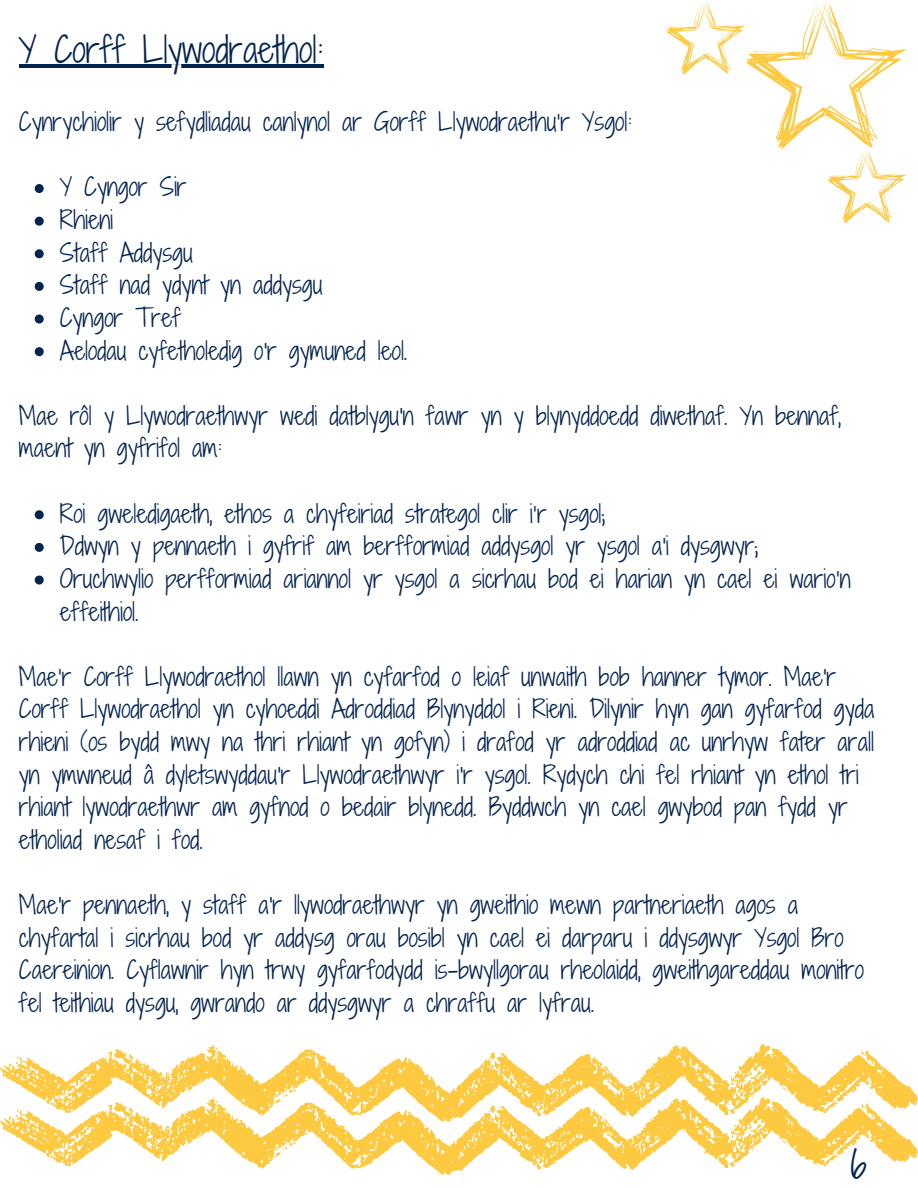
<style>
.page{position:relative;width:918px;height:1188px;background:#fff}
.page>*{position:absolute;margin:0;border:0;box-sizing:border-box;transform-origin:0 0}
.t1{font:37.5px "Shadows Into Light Two";color:#042450}
.t2{font:34.8px "Shadows Into Light Two";color:#042450}
.t3{font:24px/32.7px "Shadows Into Light Two";color:#042450}
</style>
<div class="page">
<hr style="left:19px;top:65px;width:304px;height:3px;background:#042450">
<svg style="left:35px;top:184px;width:9px;height:9px"></svg>
<svg style="left:35px;top:217px;width:9px;height:9px"></svg>
<svg style="left:35px;top:249px;width:9px;height:9px"></svg>
<svg style="left:35px;top:282px;width:9px;height:9px"></svg>
<svg style="left:35px;top:315px;width:9px;height:9px"></svg>
<svg style="left:35px;top:347px;width:9px;height:9px"></svg>
<svg style="left:35px;top:510px;width:9px;height:9px"></svg>
<svg style="left:35px;top:543px;width:9px;height:9px"></svg>
<svg style="left:35px;top:576px;width:9px;height:9px"></svg>
<svg style="left:0;top:1044px;width:917px;height:53px"></svg>
<svg style="left:147px;top:1063px;width:3px;height:5px"></svg>
<svg style="left:782px;top:1086px;width:4px;height:5px"></svg>
<svg style="left:206px;top:1044px;width:12px;height:15px"></svg>
<svg style="left:16px;top:1057px;width:3px;height:7px"></svg>
<svg style="left:588px;top:1055px;width:3px;height:4px"></svg>
<svg style="left:861px;top:1051px;width:5px;height:5px"></svg>
<svg style="left:274px;top:1090px;width:19px;height:7px"></svg>
<svg style="left:488px;top:1052px;width:8px;height:8px"></svg>
<svg style="left:747px;top:1071px;width:15px;height:7px"></svg>
<svg style="left:156px;top:1087px;width:3px;height:4px"></svg>
<svg style="left:666px;top:0;width:241px;height:224px"></svg>
<svg style="left:0;top:1097px;width:918px;height:78px"></svg>
<svg style="left:537px;top:1163px;width:4px;height:6px"></svg>
<svg style="left:147px;top:1116px;width:3px;height:5px"></svg>
<svg style="left:50px;top:1154px;width:3px;height:5px"></svg>
<svg style="left:782px;top:1139px;width:4px;height:5px"></svg>
<svg style="left:206px;top:1098px;width:12px;height:14px"></svg>
<svg style="left:16px;top:1110px;width:3px;height:7px"></svg>
<svg style="left:588px;top:1108px;width:3px;height:4px"></svg>
<svg style="left:861px;top:1104px;width:5px;height:5px"></svg>
<svg style="left:274px;top:1143px;width:19px;height:14px"></svg>
<svg style="left:729px;top:1156px;width:6px;height:11px"></svg>
<svg style="left:488px;top:1105px;width:8px;height:8px"></svg>
<svg style="left:747px;top:1124px;width:15px;height:7px"></svg>
<p class="t2" style="left:19px;top:24px;width:306px">Y Corff Llywodraethol:</p>
<p class="t3" style="left:19px;top:105px;width:615px">Cynrychiolir y sefydliadau canlynol ar Gorff Llywodraethu’r Ysgol:</p>
<h1 class="t3" style="left:60px;top:171px;width:128px">Y Cyngor Sir</h1>
<p class="t3" style="left:60px;top:203px;width:55px">Rhieni</p>
<p class="t3" style="left:60px;top:236px;width:134px">Staff Addysgu</p>
<p class="t3" style="left:60px;top:269px;width:264px">Staff nad ydynt yn addysgu</p>
<p class="t3" style="left:60px;top:301px;width:122px">Cyngor Tref</p>
<p class="t3" style="left:60px;top:334px;width:349px">Aelodau cyfetholedig o'r gymuned leol.</p>
<p class="t3" style="left:19px;top:399px;width:824px">Mae rôl y Llywodraethwyr wedi datblygu'n fawr yn y blynyddoedd diwethaf. Yn bennaf, maent yn gyfrifol am:</p>
<p class="t3" style="left:60px;top:497px;width:547px">Roi gweledigaeth, ethos a chyfeiriad strategol clir i’r ysgol;</p>
<p class="t3" style="left:60px;top:530px;width:700px">Ddwyn y pennaeth i gyfrif am berfformiad addysgol yr ysgol a'i dysgwyr;</p>
<p class="t3" style="left:60px;top:562px;width:793px">Oruchwylio perfformiad ariannol yr ysgol a sicrhau bod ei harian yn cael ei wario’n effeithiol.</p>
<p class="t3" style="left:19px;top:660px;width:857px">Mae’r Corff Llywodraethol llawn yn cyfarfod o leiaf unwaith bob hanner tymor. Mae'r Corff Llywodraethol yn cyhoeddi Adroddiad Blynyddol i Rieni. Dilynir hyn gan gyfarfod gyda rhieni (os bydd mwy na thri rhiant yn gofyn) i drafod yr adroddiad ac unrhyw fater arall yn ymwneud â dyletswyddau'r Llywodraethwyr i'r ysgol. Rydych chi fel rhiant yn ethol tri rhiant lywodraethwr am gyfnod o bedair blynedd. Byddwch yn cael gwybod pan fydd yr etholiad nesaf i fod.</p>
<p class="t3" style="left:19px;top:888px;width:847px">Mae'r pennaeth, y staff a'r llywodraethwyr yn gweithio mewn partneriaeth agos a chyfartal i sicrhau bod yr addysg orau bosibl yn cael ei darparu i ddysgwyr Ysgol Bro Caereinion. Cyflawnir hyn trwy gyfarfodydd is-bwyllgorau rheolaidd, gweithgareddau monitro fel teithiau dysgu, gwrando ar ddysgwyr a chraffu ar lyfrau.</p>
<p class="t1" style="left:850px;top:1137px;width:18px">6</p>
</div>
